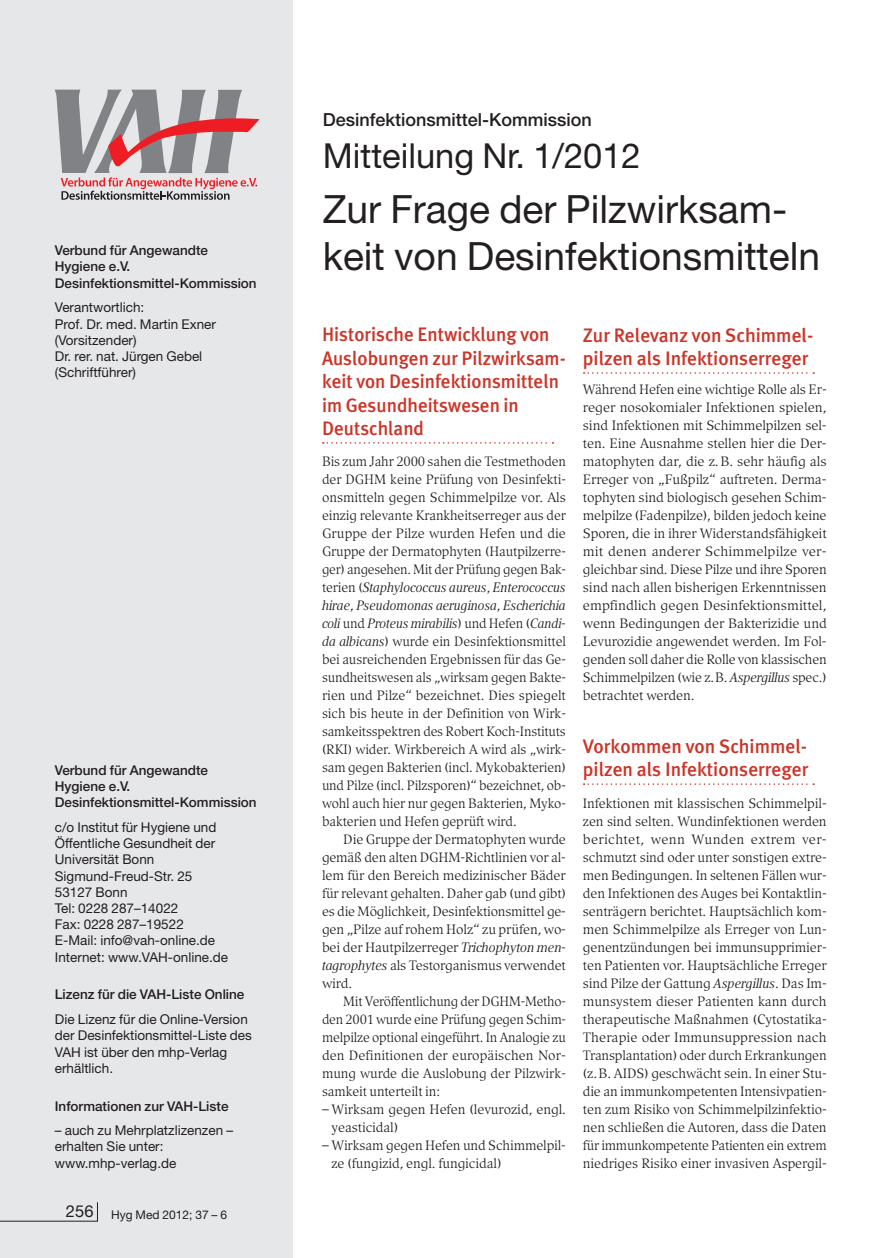
<style>
.page{position:relative;width:888px;height:1258px;background:#fff}
.page>*{position:absolute;margin:0;border:0;box-sizing:border-box;transform-origin:0 0}
.t1{font:39px/46.8px "Helvetica Neue";color:#231f20}
.t2{font:34.5px "Helvetica Neue";color:#231f20}
.t3{font:500 19.5px/23.4px "Meta Plus";color:#cc3428}
.t4{font:500 18px "Helvetica Neue";color:#231f20}
.t5{font:13.5px/18px "Compatil Exquisit LT";letter-spacing:-.01em;color:#231f20;text-align:justify}
.t6{font:13.5px/16.2px "Helvetica Neue";color:#231f20}
.t7{font:500 13.5px/16.2px "Helvetica Neue";color:#231f20}
.t8{font:italic 13.5px/18px "Compatil Text LT Pro";letter-spacing:-.025em;color:#231f20;text-align:justify}
.t9{font:12px "Helvetica Neue";color:#231f20}
.s1{font-family:"Compatil Exquisit LT";font-style:normal}
.s2{font-family:"Compatil Text LT Pro";font-style:italic}
</style>
<div class="page">
<div style="left:0;top:0;width:292px;height:1258px;background:#e6e7e9"></div>
<svg style="left:54px;top:90px;width:206px;height:110px"></svg>
<hr style="left:0;top:1221px;width:98px;height:1px;background:#231f20">
<svg style="left:97px;top:1202px;width:1px;height:19px"></svg>
<svg style="left:584px;top:372px;width:230px;height:2px"></svg>
<svg style="left:584px;top:783px;width:230px;height:2px"></svg>
<svg style="left:323px;top:442px;width:230px;height:2px"></svg>
<p class="t7" style="left:55px;top:242px;width:203px">Verbund für Angewandte<br>Hygiene e.V.<br>Desinfektionsmittel-Kommission</p>
<p class="t6" style="left:55px;top:299px;width:163px">Verantwortlich:<br>Prof. Dr. med. Martin Exner (Vorsitzender)<br>Dr. rer. nat. Jürgen Gebel (Schriftführer)</p>
<p class="t7" style="left:55px;top:762px;width:203px">Verbund für Angewandte<br>Hygiene e.V.<br>Desinfektionsmittel-Kommission</p>
<p class="t6" style="left:55px;top:819px;width:175px">c/o Institut für Hygiene und<br>Öffentliche Gesundheit der<br>Universität Bonn<br>Sigmund-Freud-Str. 25<br>53127 Bonn<br>Tel: 0228 287–14022<br>Fax: 0228 287–19522<br>E-Mail: info@vah-online.de<br>Internet: www.VAH-online.de</p>
<p class="t7" style="left:55px;top:986px;width:191px">Lizenz für die VAH-Liste Online</p>
<p class="t6" style="left:55px;top:1011px;width:198px">Die Lizenz für die Online-Version der Desinfektionsmittel-Liste des<br>VAH ist über den mhp-Verlag erhältlich.</p>
<p class="t7" style="left:55px;top:1097px;width:175px">Informationen zur VAH-Liste</p>
<p class="t6" style="left:55px;top:1122px;width:180px">– auch zu Mehrplatzlizenzen – erhalten Sie unter: www.mhp-verlag.de</p>
<p class="t9" style="left:66px;top:1208px;width:163px"><sup>256</sup> Hyg Med 2012; 37 – 6</p>
<h3 class="t4" style="left:323px;top:109px;width:271px">Desinfektionsmittel-Kommission</h3>
<h2 class="t2" style="left:323px;top:135px;width:319px">Mitteilung Nr. 1/2012</h2>
<h1 class="t1" style="left:323px;top:185px;width:499px">Zur Frage der Pilzwirksam&shy;keit von Desinfektionsmitteln</h1>
<h3 class="t3" style="left:322px;top:323px;width:245px">Historische Entwicklung von<br>Auslobungen zur Pilzwirksam&shy;keit von Desinfektionsmitteln im Gesundheitswesen in<br>Deutschland</h3>
<p class="t5" style="left:322px;top:452px;width:246px">Bis zum Jahr 2000 sahen die Testmethoden der DGHM keine Prüfung von Desinfekti&shy;onsmitteln gegen Schimmelpilze vor. Als einzig relevante Krankheitserreger aus der Gruppe der Pilze wurden Hefen und die Gruppe der Dermatophyten (Hautpilzerre&shy;ger) angesehen. Mit der Prüfung gegen Bak-</p>
<p class="t8" style="left:322px;top:578px;width:245px"><span class="s1">terien (</span>Staphylococcus aureus<span class="s1">,</span> Enterococcus hirae<span class="s1">,</span> Pseudomonas aeruginosa<span class="s1">,</span> Escherichia coli <span class="s1">und</span> Proteus mirabilis<span class="s1">) und Hefen (</span>Candi-</p>
<p class="t5" style="left:322px;top:632px;width:245px"><span class="s2">da albicans</span>) wurde ein Desinfektionsmittel bei ausreichenden Ergebnissen für das Ge&shy;sundheitswesen als „wirksam gegen Bakte&shy;rien und Pilze“ bezeichnet. Dies spiegelt sich bis heute in der Definition von Wirk&shy;samkeitsspektren des Robert Koch-Instituts (RKI) wider. Wirkbereich A wird als „wirk&shy;sam gegen Bakterien (incl. Mykobakterien) und Pilze (incl. Pilzsporen)“ bezeichnet, ob&shy;wohl auch hier nur gegen Bakterien, Myko&shy;bakterien und Hefen geprüft wird.</p>
<p class="t5" style="left:322px;top:830px;width:246px;text-indent:21px">Die Gruppe der Dermatophyten wurde gemäß den alten DGHM-Richtlinien vor al&shy;lem für den Bereich medizinischer Bäder für relevant gehalten. Daher gab (und gibt) es die Möglichkeit, Desinfektionsmittel ge&shy;gen „Pilze auf rohem Holz“ zu prüfen, wo&shy;bei der Hautpilzerreger <span class="s2">Trichophyton men&shy;tagrophytes</span> als Testorganismus verwendet wird.</p>
<p class="t5" style="left:322px;top:992px;width:245px;text-indent:21px">Mit Veröffentlichung der DGHM-Metho&shy;den 2001 wurde eine Prüfung gegen Schim&shy;melpilze optional eingeführt. In Analogie zu den Definitionen der europäischen Nor&shy;mung wurde die Auslobung der Pilzwirk&shy;samkeit unterteilt in:</p>
<p class="t5" style="left:331px;top:1100px;width:236px;text-indent:-9px">– Wirksam gegen Hefen (levurozid, engl. yeasticidal)</p>
<p class="t5" style="left:331px;top:1136px;width:236px;text-indent:-9px">– Wirksam gegen Hefen und Schimmelpil&shy;ze (fungizid, engl. fungicidal)</p>
<h3 class="t3" style="left:583px;top:323px;width:232px">Zur Relevanz von Schimmel&shy;pilzen als Infektionserreger</h3>
<p class="t5" style="left:583px;top:380px;width:245px">Während Hefen eine wichtige Rolle als Er&shy;reger nosokomialer Infektionen spielen, sind Infektionen mit Schimmelpilzen sel&shy;ten. Eine Ausnahme stellen hier die Der&shy;matophyten dar, die z.B. sehr häufig als Erreger von „Fußpilz“ auftreten. Derma&shy;tophyten sind biologisch gesehen Schim&shy;melpilze (Fadenpilze), bilden jedoch keine Sporen, die in ihrer Widerstandsfähigkeit mit denen anderer Schimmelpilze ver&shy;gleichbar sind. Diese Pilze und ihre Sporen sind nach allen bisherigen Erkenntnissen empfindlich gegen Desinfektionsmittel, wenn Bedingungen der Bakterizidie und Levurozidie angewendet werden. Im Fol&shy;genden soll daher die Rolle von klassischen Schimmelpilzen (wie z.B. <span class="s2">Aspergillus</span> spec.) betrachtet werden.</p>
<h3 class="t3" style="left:583px;top:734px;width:227px">Vorkommen von Schimmel&shy;pilzen als Infektionserreger</h3>
<p class="t5" style="left:583px;top:794px;width:245px">Infektionen mit klassischen Schimmelpil&shy;zen sind selten. Wundinfektionen werden berichtet, wenn Wunden extrem ver&shy;schmutzt sind oder unter sonstigen extre&shy;men Bedingungen. In seltenen Fällen wur&shy;den Infektionen des Auges bei Kontaktlin&shy;senträgern berichtet. Hauptsächlich kom&shy;men Schimmelpilze als Erreger von Lun&shy;genentzündungen bei immunsupprimier&shy;ten Patienten vor. Hauptsächliche Erreger sind Pilze der Gattung <span class="s2">Aspergillus</span>. Das Im&shy;munsystem dieser Patienten kann durch therapeutische Maßnahmen (Cytostatika-Therapie oder Immunsuppression nach Transplantation) oder durch Erkrankungen (z.B. AIDS) geschwächt sein. In einer Stu&shy;die an immunkompetenten Intensivpatien&shy;ten zum Risiko von Schimmelpilzinfektio&shy;nen schließen die Autoren, dass die Daten für immunkompetente Patienten ein extrem niedriges Risiko einer invasiven Aspergil-</p>
</div>
